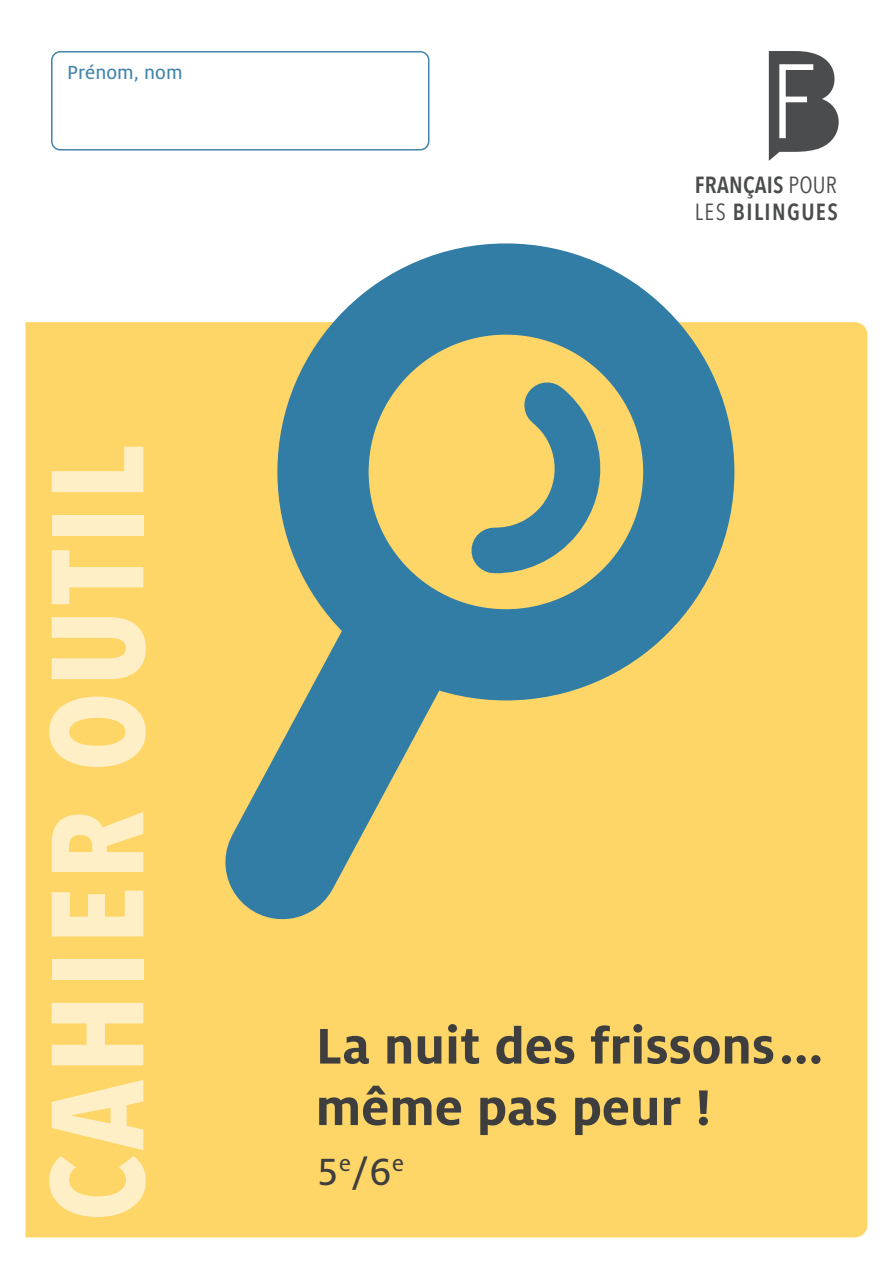
<style>
.page{position:relative;width:893px;height:1263px;background:#fff}
.page>*{position:absolute;margin:0;border:0;box-sizing:border-box;transform-origin:0 0}
.t1{font:700 129.3px "Avenir Next Condensed";letter-spacing:.05em;color:#feefc7}
.t2{font:700 55.5px/61.5px "Milo OT";color:#3e3e3f}
.t3{font:42px "Milo OT Text";color:#3e3e3f}
.t4{font:600 23.25px/26.7px "Avenir Next Condensed";letter-spacing:.06em;color:#4b4c4d}
.t5{font:21px "Milo OT Text";letter-spacing:.005em;color:#4284ab}
.s1{font-weight:400}
</style>
<div class="page">
<div style="left:26px;top:322px;width:841px;height:915px;background:#fed667"></div>
<svg style="left:128px;top:498px;width:421px;height:518px;background:#d7c572"></svg>
<div style="left:277px;top:243px;width:457px;height:457px;border:91px solid #317da5;border-radius:50%"></div>
<svg style="left:448px;top:341px;width:140px;height:264px;background:#c0bb79"></svg>
<div style="left:51px;top:51px;width:378px;height:100px;border:2px solid #4284ab;border-radius:9px"></div>
<svg style="left:769px;top:51px;width:70px;height:110px"></svg>
<p class="t5" style="left:67px;top:61px;width:117px">Prénom, nom</p>
<h1 class="t1" style="left:19px;top:1221px;width:777px;rotate:-90deg">CAHIER OUTIL</h1>
<p class="t4" style="left:695px;top:171px;width:145px">FRANÇAIS <span class="s1">POUR<br>LES</span> BILINGUES</p>
<p class="t2" style="left:316px;top:1015px;width:509px">La nuit des frissons... même pas peur !</p>
<p class="t3" style="left:316px;top:1149px;width:90px">5<sup>e</sup>/6<sup>e</sup></p>
</div>
